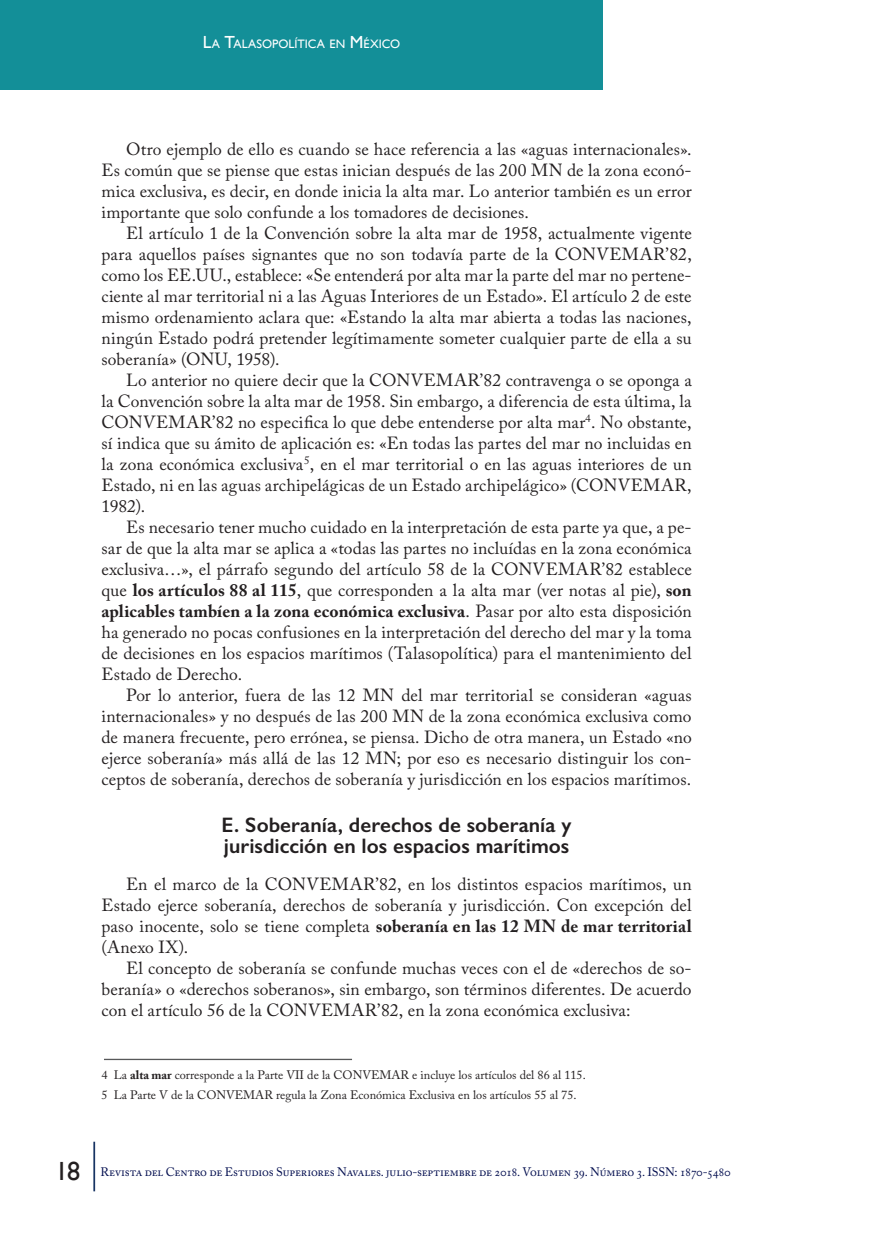
<style>
.page{position:relative;width:893px;height:1241px;background:#fff}
.page>*{position:absolute;margin:0;border:0;box-sizing:border-box;transform-origin:0 0}
._03_Subtítulos{font:600 21px/21px "Gill Sans";color:#231f20}
._05_Normal{font:17.5px/21px "Adobe Caslon Pro";letter-spacing:.005em;color:#231f20;text-align:justify}
._16_Nota_al_pie{font:12.25px "Adobe Caslon Pro";color:#231f20}
.t1{font:12.25px "Adobe Caslon Pro";letter-spacing:-.015em;color:#030e4f}
.t2{font:12.25px "Gill Sans";color:#fff}
.s1{font-size:17.5px}
.s2{font-weight:700}
.s3{font-family:"Gill Sans";font-size:26.25px;color:#231f20}
</style>
<div class="page">
<hr style="left:93px;top:1141px;width:2px;height:50px;background:#183463">
<div style="left:0;top:0;width:603px;height:89px;background:#138f98"></div>
<hr style="left:104px;top:1058px;width:248px;height:1px;background:#57585a">
<p class="t2" style="left:203px;top:37px;width:199px"><span class="s1">L</span>A <span class="s1">T</span>ALASOPOLÍTICA EN <span class="s1">M</span>ÉXICO</p>
<p class="_05_Normal" style="left:102px;top:138px;width:592px;text-indent:25px">Otro ejemplo de ello es cuando se hace referencia a las «aguas internacionales».<br>Es común que se piense que estas inician después de las 200 MN de la zona econó&shy;mica exclusiva, es decir, en donde inicia la alta mar. Lo anterior también es un error importante que solo confunde a los tomadores de decisiones.</p>
<p class="_05_Normal" style="left:102px;top:222px;width:592px;text-indent:25px">El artículo 1 de la Convención sobre la alta mar de 1958, actualmente vigente para aquellos países signantes que no son todavía parte de la CONVEMAR’82, como los EE.UU., establece: «Se entenderá por alta mar la parte del mar no pertene&shy;ciente al mar territorial ni a las Aguas Interiores de un Estado». El artículo 2 de este mismo ordenamiento aclara que: «Estando la alta mar abierta a todas las naciones, ningún Estado podrá pretender legítimamente someter cualquier parte de ella a su soberanía» (ONU, 1958).</p>
<p class="_05_Normal" style="left:102px;top:369px;width:592px;text-indent:25px">Lo anterior no quiere decir que la CONVEMAR’82 contravenga o se oponga a la Convención sobre la alta mar de 1958. Sin embargo, a diferencia de esta última, la CONVEMAR’82 no especifica lo que debe entenderse por alta mar<sup>4</sup>. No obstante, sí indica que su ámito de aplicación es: «En todas las partes del mar no incluidas en la zona económica exclusiva<sup>5</sup>, en el mar territorial o en las aguas interiores de un Estado, ni en las aguas archipelágicas de un Estado archipelágico» (CONVEMAR, 1982).</p>
<p class="_05_Normal" style="left:102px;top:516px;width:592px;text-indent:25px">Es necesario tener mucho cuidado en la interpretación de esta parte ya que, a pe&shy;sar de que la alta mar se aplica a «todas las partes no incluídas en la zona económica exclusiva…», el párrafo segundo del artículo 58 de la CONVEMAR’82 establece que <span class="s2">los artículos 88 al 115</span>, que corresponden a la alta mar (ver notas al pie), <span class="s2">son aplicables tambíen a la zona económica exclusiva</span>. Pasar por alto esta disposición ha generado no pocas confusiones en la interpretación del derecho del mar y la toma de decisiones en los espacios marítimos (Talasopolítica) para el mantenimiento del Estado de Derecho.</p>
<p class="_05_Normal" style="left:102px;top:684px;width:592px;text-indent:25px">Por lo anterior, fuera de las 12 MN del mar territorial se consideran «aguas internacionales» y no después de las 200 MN de la zona económica exclusiva como de manera frecuente, pero errónea, se piensa. Dicho de otra manera, un Estado «no ejerce soberanía» más allá de las 12 MN; por eso es necesario distinguir los con&shy;ceptos de soberanía, derechos de soberanía y jurisdicción en los espacios marítimos.</p>
<p class="_03_Subtítulos" style="left:222px;top:814px;width:352px">E. Soberanía, derechos de soberanía y jurisdicción en los espacios marítimos</p>
<p class="_05_Normal" style="left:102px;top:873px;width:592px;text-indent:25px">En el marco de la CONVEMAR’82, en los distintos espacios marítimos, un Estado ejerce soberanía, derechos de soberanía y jurisdicción. Con excepción del paso inocente, solo se tiene completa <span class="s2">soberanía en las 12 MN de mar territorial </span>(Anexo IX).</p>
<p class="_05_Normal" style="left:102px;top:957px;width:592px;text-indent:25px">El concepto de soberanía se confunde muchas veces con el de «derechos de so&shy;beranía» o «derechos soberanos», sin embargo, son términos diferentes. De acuerdo con el artículo 56 de la CONVEMAR’82, en la zona económica exclusiva:</p>
<p class="_16_Nota_al_pie" style="left:102px;top:1067px;width:486px">4 La <span class="s2">alta mar</span> corresponde a la Parte VII de la CONVEMAR e incluye los artículos del 86 al 115.</p>
<p class="_16_Nota_al_pie" style="left:102px;top:1087px;width:477px">5 La Parte V de la CONVEMAR regula la Zona Económica Exclusiva en los artículos 55 al 75.</p>
<p class="t1" style="left:47px;top:1163px;width:685px"><sup>18</sup><span class="s3">18</span> Revista del Centro de Estudios Superiores Navales. julio-septiembre de 2018. Volumen 39. Número 3. ISSN: 1870-5480</p>
</div>
